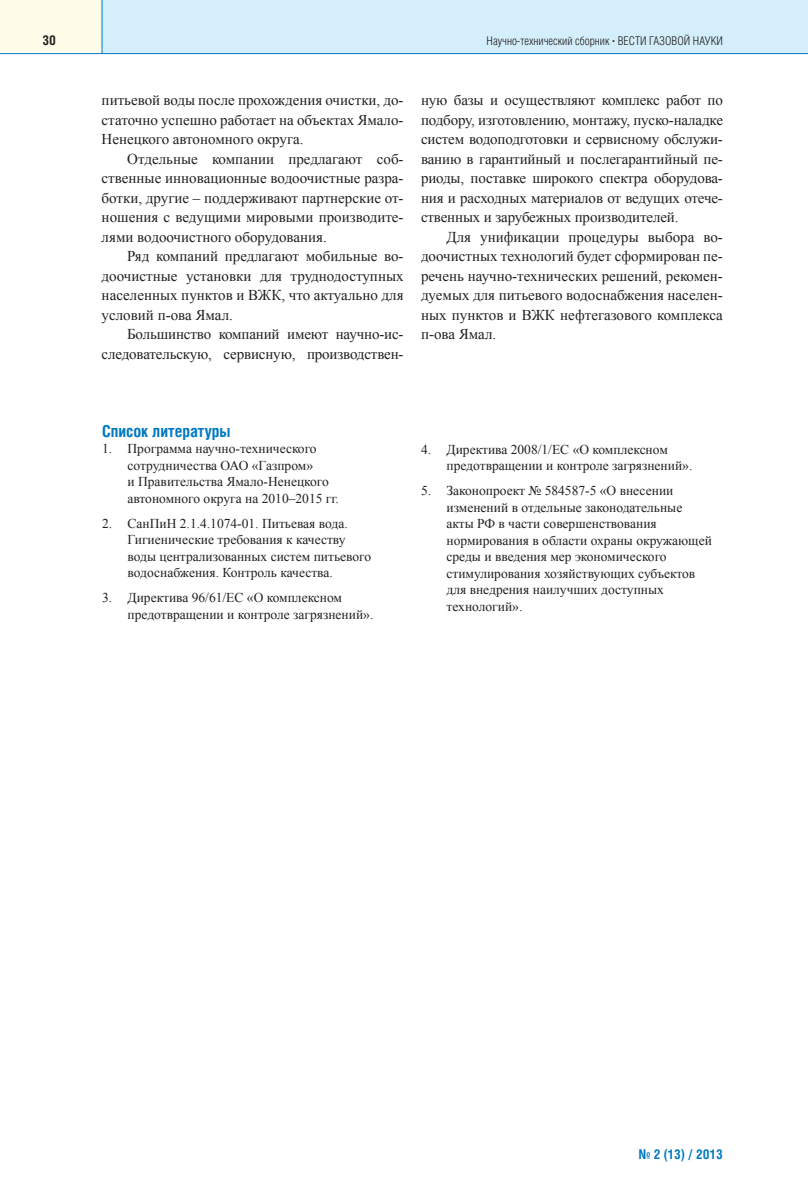
<style>
.page{position:relative;width:808px;height:1195px;background:#fff}
.page>*{position:absolute;margin:0;border:0;box-sizing:border-box;transform-origin:0 0}
.t1{font:700 16.5px "Helios Cond";color:#0079c2}
.t2{font:15px/19.5px "Times New Roman";letter-spacing:-.01em;color:#231f20;text-align:justify}
.t3{font:13.5px/16.5px "Times New Roman";color:#231f20}
.t4{font:700 13.5px "Helios Cond";color:#0079c2}
.t5{font:700 13.5px "Helios Cond";color:#231f20}
.t6{font:300 12px "Helios Cond";color:#231f20}
.s1{font-family:"Times New Roman";font-weight:700}
</style>
<div class="page">
<div style="left:102px;top:0;width:706px;height:53px;background:#d4effb"></div>
<div style="left:0;top:0;width:102px;height:53px;background:#fffde9"></div>
<hr style="left:0;top:53px;width:808px;height:1px;background:#0079c2">
<hr style="left:102px;top:0;width:1px;height:54px;background:#0079c2">
<p class="t5" style="left:42px;top:35px;width:15px">30</p>
<p class="t6" style="left:487px;top:36px;width:238px">Научно-технический сборник <span class="s1">·</span> ВЕСТИ ГАЗОВОЙ НАУКИ</p>
<p class="t2" style="left:102px;top:90px;width:303px">питьевой воды после прохождения очистки, до&shy;статочно успешно работает на объектах Ямало-Ненецкого автономного округа.</p>
<p class="t2" style="left:102px;top:149px;width:303px;text-indent:26px">Отдельные компании предлагают соб&shy;ственные инновационные водоочистные разра&shy;ботки, другие – поддерживают партнерские от&shy;ношения с ведущими мировыми производите&shy;лями водоочистного оборудования.</p>
<p class="t2" style="left:102px;top:246px;width:303px;text-indent:26px">Ряд компаний предлагают мобильные во&shy;доочистные установки для труднодоступных населенных пунктов и ВЖК, что актуально для условий п-ова Ямал.</p>
<p class="t2" style="left:102px;top:324px;width:303px;text-align:right">Большинство компаний имеют научно-ис&shy;следовательскую, сервисную, производствен-</p>
<p class="t2" style="left:421px;top:90px;width:303px">ную базы и осуществляют комплекс работ по подбору, изготовлению, монтажу, пуско-наладке систем водоподготовки и сервисному обслужи&shy;ванию в гарантийный и послегарантийный пе&shy;риоды, поставке широкого спектра оборудова&shy;ния и расходных материалов от ведущих отече&shy;ственных и зарубежных производителей.</p>
<p class="t2" style="left:421px;top:227px;width:303px;text-indent:26px">Для унификации процедуры выбора во&shy;доочистных технологий будет сформирован пе&shy;речень научно-технических решений, рекомен&shy;дуемых для питьевого водоснабжения населен&shy;ных пунктов и ВЖК нефтегазового комплекса п-ова Ямал.</p>
<p class="t1" style="left:102px;top:425px;width:130px">Список литературы</p>
<p class="t3" style="left:128px;top:440px;width:213px;text-indent:-26px">1. Программа научно-технического сотрудничества ОАО «Газпром»<br>и Правительства Ямало-Ненецкого автономного округа на 2010–2015 гг.</p>
<p class="t3" style="left:128px;top:515px;width:245px;text-indent:-26px">2. СанПиН 2.1.4.1074-01. Питьевая вода.<br>Гигиенические требования к качеству воды централизованных систем питьевого водоснабжения. Контроль качества.</p>
<p class="t3" style="left:128px;top:589px;width:247px;text-indent:-26px">3. Директива 96/61/ЕС «О комплексном предотвращении и контроле загрязнений».</p>
<p class="t3" style="left:446px;top:441px;width:247px;text-indent:-26px">4. Директива 2008/1/ЕС «О комплексном предотвращении и контроле загрязнений».</p>
<p class="t3" style="left:446px;top:482px;width:267px;text-indent:-26px">5. Законопроект № 584587-5 «О внесении изменений в отдельные законодательные акты РФ в части совершенствования нормирования в области охраны окружающей среды и введения мер экономического стимулирования хозяйствующих субъектов для внедрения наилучших доступных технологий».</p>
<p class="t4" style="left:639px;top:1149px;width:85px">№ 2 (13) / 2013</p>
</div>
